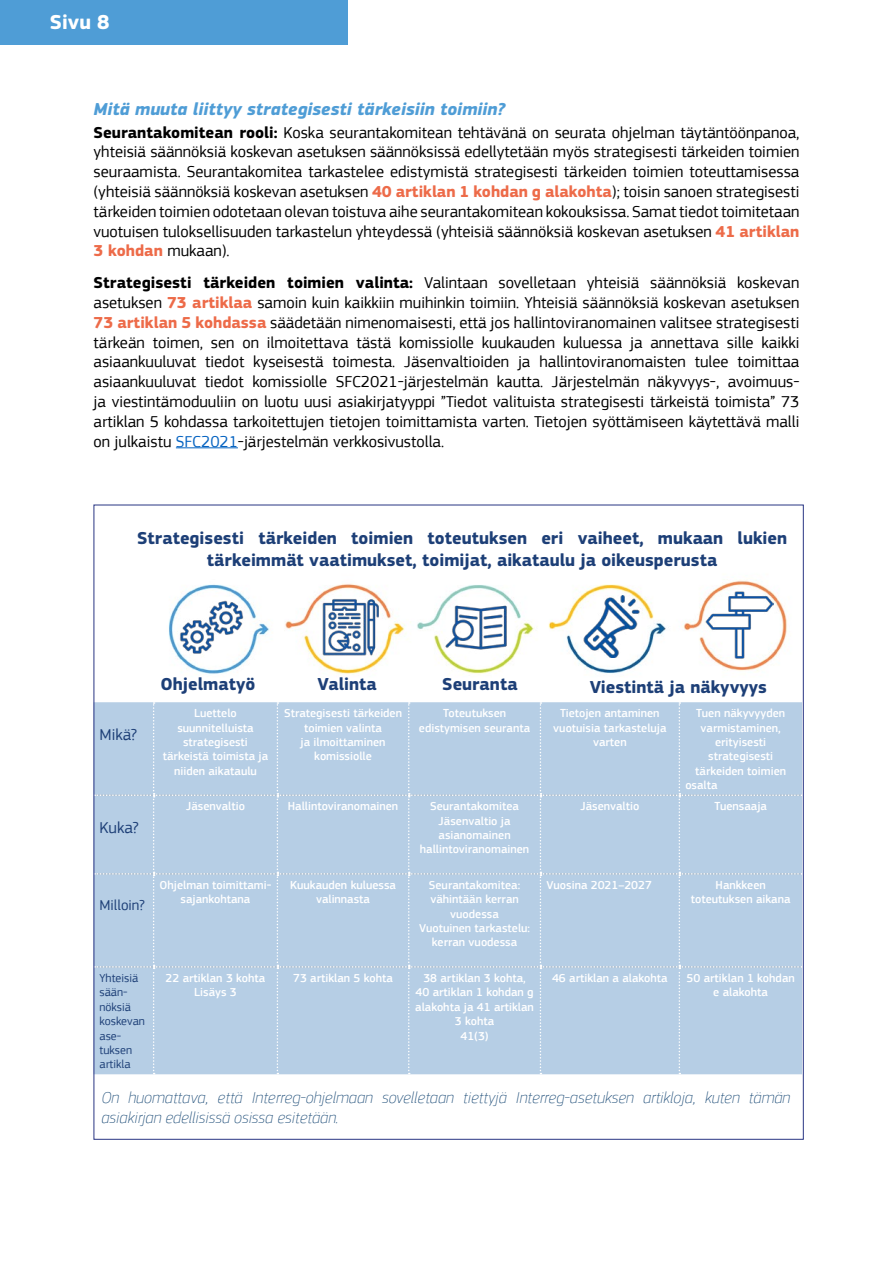
<style>
.page{position:relative;width:893px;height:1263px;background:#fff}
.page>*{position:absolute;margin:0;border:0;box-sizing:border-box;transform-origin:0 0}
.t1{font:700 21px "EC Square Sans Pro";color:#fff}
.t2{font:700 18px/21.6px "EC Square Sans Pro";color:#1d3f77;text-align:center}
.t3{font:italic 700 18px "EC Square Sans Pro";color:#4f9dd6}
.t4{font:16.5px/19.8px "EC Square Sans Pro";color:#000;text-align:justify}
.t5{font:italic 100 16.5px/19.8px "EC Square Sans Pro";color:#1f4e79}
.t6{font:16.5px "EC Square Sans Pro";color:#1d3f77}
.t7{font:15px "EC Square Sans Pro";color:#1d3f77}
.t8{font:500 12px/14.4px "EC Square Sans Pro";color:#fff;text-align:center}
.t9{font:12px/14.4px "EC Square Sans Pro";color:#1d3f77}
.s1{font-weight:700}
.s2{font-weight:700;color:#ed6b49}
.s3{color:#0563c1}
</style>
<div class="page">
<div style="left:0;top:0;width:347px;height:45px;background:#4f9dd6"></div>
<img style="left:168px;top:580px;width:619px;height:94px">
<hr style="left:176px;top:447px;width:62px;height:1px;background:#0563c1">
<div style="left:96px;top:702px;width:706px;height:372px;background:#b6cee5"></div>
<img style="left:178px;top:589px;width:68px;height:74px">
<img style="left:320px;top:592px;width:58px;height:69px">
<img style="left:444px;top:591px;width:64px;height:70px">
<img style="left:580px;top:595px;width:62px;height:62px">
<img style="left:705px;top:586px;width:68px;height:75px">
<p class="t1" style="left:50px;top:9px;width:61px">Sivu 8</p>
<p class="t3" style="left:94px;top:98px;width:413px">Mitä muuta liittyy strategisesti tärkeisiin toimiin?</p>
<p class="t4" style="left:94px;top:122px;width:707px"><span class="s1">Seurantakomitean rooli:</span> Koska seurantakomitean tehtävänä on seurata ohjelman täytäntöönpanoa, yhteisiä säännöksiä koskevan asetuksen säännöksissä edellytetään myös strategisesti tärkeiden toimien seuraamista. Seurantakomitea tarkastelee edistymistä strategisesti tärkeiden toimien toteuttamisessa (yhteisiä säännöksiä koskevan asetuksen <span class="s2">40 artiklan 1 kohdan g alakohta</span>); toisin sanoen strategisesti tärkeiden toimien odotetaan olevan toistuva aihe seurantakomitean kokouksissa. Samat tiedot toimitetaan vuotuisen tuloksellisuuden tarkastelun yhteydessä (yhteisiä säännöksiä koskevan asetuksen <span class="s2">41 artiklan 3 kohdan</span> mukaan).</p>
<p class="t4" style="left:94px;top:273px;width:707px"><span class="s1">Strategisesti tärkeiden toimien valinta:</span> Valintaan sovelletaan yhteisiä säännöksiä koskevan asetuksen <span class="s2">73 artiklaa</span> samoin kuin kaikkiin muihinkin toimiin. Yhteisiä säännöksiä koskevan asetuksen <span class="s2">73 artiklan 5 kohdassa</span> säädetään nimenomaisesti, että jos hallintoviranomainen valitsee strategisesti tärkeän toimen, sen on ilmoitettava tästä komissiolle kuukauden kuluessa ja annettava sille kaikki asiaankuuluvat tiedot kyseisestä toimesta. Jäsenvaltioiden ja hallintoviranomaisten tulee toimittaa asiaankuuluvat tiedot komissiolle SFC2021-järjestelmän kautta. Järjestelmän näkyvyys-, avoimuus&shy;ja viestintämoduuliin on luotu uusi asiakirjatyyppi ”Tiedot valituista strategisesti tärkeistä toimista” 73 artiklan 5 kohdassa tarkoitettujen tietojen toimittamista varten. Tietojen syöttämiseen käytettävä malli on julkaistu <span class="s3">SFC2021</span>-järjestelmän verkkosivustolla.</p>
<p class="t2" style="left:137px;top:528px;width:651px">Strategisesti tärkeiden toimien toteutuksen eri vaiheet, mukaan lukien tärkeimmät vaatimukset, toimijat, aikataulu ja oikeusperusta</p>
<p class="t6" style="left:100px;top:725px;width:39px">Mikä?</p>
<p class="t6" style="left:100px;top:818px;width:41px">Kuka?</p>
<p class="t7" style="left:100px;top:896px;width:47px">Milloin?</p>
<p class="t2" style="left:161px;top:674px;width:96px">Ohjelmatyö</p>
<p class="t2" style="left:317px;top:674px;width:61px">Valinta</p>
<p class="t2" style="left:442px;top:674px;width:77px">Seuranta</p>
<p class="t2" style="left:590px;top:677px;width:179px">Viestintä ja näkyvyys</p>
<p class="t8" style="left:163px;top:706px;width:107px">Luettelo suunnitelluista strategisesti tärkeistä toimista ja niiden aikataulu</p>
<p class="t8" style="left:284px;top:706px;width:119px">Strategisesti tärkeiden toimien valinta<br>ja ilmoittaminen komissiolle</p>
<p class="t8" style="left:419px;top:706px;width:113px">Toteutuksen edistymisen seuranta</p>
<p class="t8" style="left:553px;top:706px;width:115px">Tietojen antaminen vuotuisia tarkasteluja varten</p>
<p class="t8" style="left:696px;top:706px;width:90px">Tuen näkyvyyden</p>
<p class="t8" style="left:701px;top:721px;width:82px">varmistaminen,</p>
<p class="t8" style="left:715px;top:735px;width:53px">erityisesti</p>
<p class="t8" style="left:708px;top:749px;width:66px">strategisesti</p>
<p class="t8" style="left:695px;top:764px;width:92px">tärkeiden toimien</p>
<p class="t8" style="left:685px;top:778px;width:34px">osalta</p>
<p class="t8" style="left:186px;top:799px;width:60px">Jäsenvaltio</p>
<p class="t8" style="left:288px;top:799px;width:112px">Hallintoviranomainen</p>
<p class="t8" style="left:420px;top:799px;width:111px">Seurantakomitea<br>Jäsenvaltio ja asianomainen hallintoviranomainen</p>
<p class="t8" style="left:580px;top:799px;width:60px">Jäsenvaltio</p>
<p class="t8" style="left:714px;top:799px;width:54px">Tuensaaja</p>
<p class="t8" style="left:160px;top:878px;width:113px">Ohjelman toimittami&shy;sajankohtana</p>
<p class="t8" style="left:290px;top:878px;width:107px">Kuukauden kuluessa valinnasta</p>
<p class="t8" style="left:419px;top:878px;width:113px">Seurantakomitea: vähintään kerran vuodessa<br>Vuotuinen tarkastelu: kerran vuodessa</p>
<p class="t8" style="left:546px;top:878px;width:107px">Vuosina 2021–2027</p>
<p class="t8" style="left:691px;top:878px;width:101px">Hankkeen toteutuksen aikana</p>
<p class="t9" style="left:100px;top:971px;width:47px">Yhteisiä sään&shy;nöksiä koskevan ase&shy;tuksen artikla</p>
<p class="t8" style="left:166px;top:971px;width:101px">22 artiklan 3 kohta<br>Lisäys 3</p>
<p class="t8" style="left:293px;top:971px;width:101px">73 artiklan 5 kohta</p>
<p class="t8" style="left:415px;top:971px;width:120px">38 artiklan 3 kohta,<br>40 artiklan 1 kohdan g alakohta ja 41 artiklan<br>3 kohta<br>41(3)</p>
<p class="t8" style="left:552px;top:971px;width:117px">46 artiklan a alakohta</p>
<p class="t8" style="left:687px;top:971px;width:110px">50 artiklan 1 kohdan e alakohta</p>
<p class="t5" style="left:101px;top:1087px;width:690px">On huomattava, että Interreg-ohjelmaan sovelletaan tiettyjä Interreg-asetuksen artikloja, kuten tämän asiakirjan edellisissä osissa esitetään.</p>
</div>
